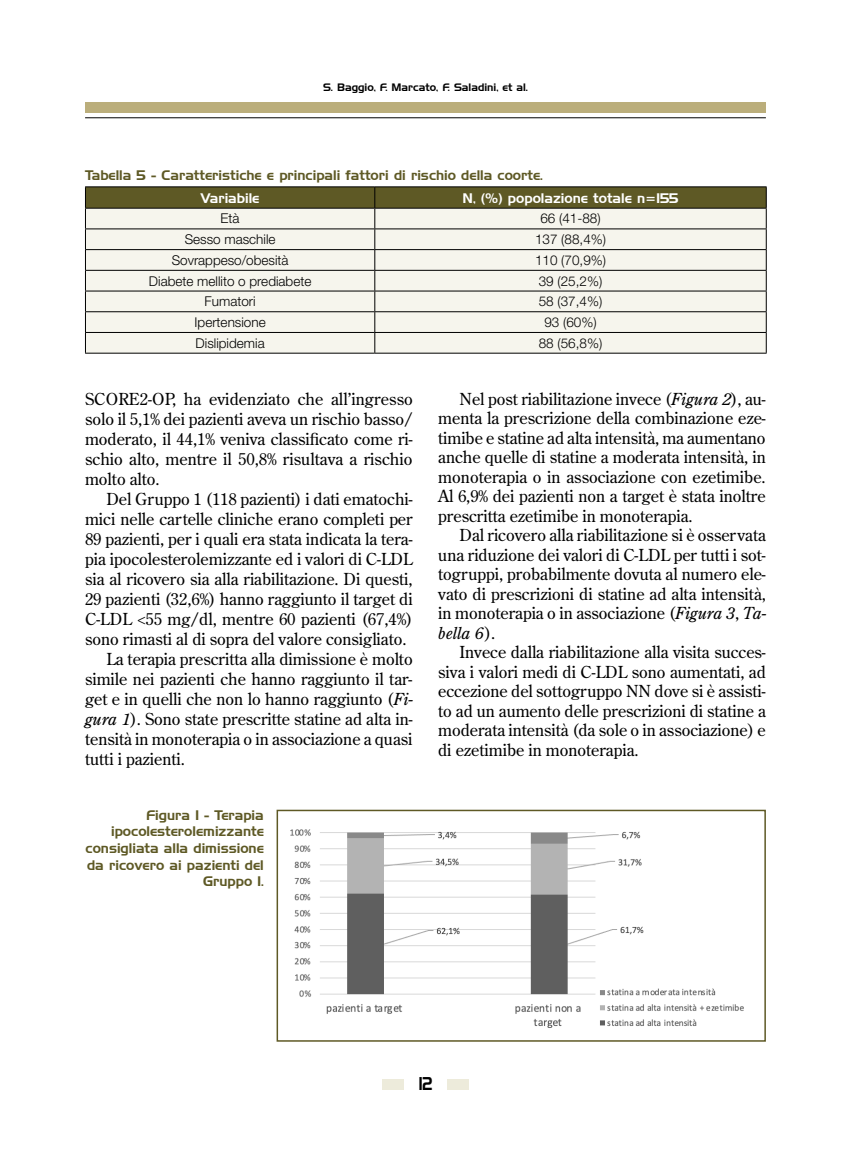
<style>
.page{position:relative;width:851px;height:1149px;background:#fff}
.page>*{position:absolute;margin:0;border:0;box-sizing:border-box;transform-origin:0 0}
.t1{font:18px "Handel Gothic BT";color:#000;scale:.8 1}
.t2{font:16.5px/19.5px "Century Old Style Std";color:#000;text-align:justify}
.t3{font:13.5px/16.5px "Handel Gothic BT";color:#5e5925;text-align:right}
.t4{font:300 13.5px "Helvetica Neue LT Std";color:#000}
.t5{font:13.5px "Handel Gothic BT";color:#fff}
.t6{font:10.5px "Handel Gothic BT";color:#000}
.s1{font-style:italic}
</style>
<div class="page">
<hr style="left:85px;top:117px;width:680px;height:1px;background:#000">
<div style="left:85px;top:102px;width:680px;height:11px;background:#bbae7b"></div>
<div style="left:382px;top:1078px;width:22px;height:11px;background:#edebdb"></div>
<div style="left:447px;top:1078px;width:21px;height:11px;background:#edebdb"></div>
<hr style="left:85px;top:186px;width:290px;height:1px;background:#000">
<hr style="left:375px;top:186px;width:391px;height:1px;background:#000">
<svg style="left:85px;top:187px;width:681px;height:166px;background:#d7d5c8"></svg>
<hr style="left:85px;top:353px;width:290px;height:1px;background:#000">
<hr style="left:375px;top:353px;width:391px;height:1px;background:#000">
<img style="left:290px;top:829px;width:454px;height:199px">
<div style="left:276px;top:809px;width:489px;height:232px;border:2px solid #5e5925"></div>
<p class="t6" style="left:323px;top:81px;width:206px">S. Baggio, F. Marcato, F. Saladini, et al.</p>
<p class="t3" style="left:85px;top:167px;width:459px">Tabella 5 - Caratteristiche e principali fattori di rischio della coorte.</p>
<p class="t5" style="left:201px;top:189px;width:60px">Variabile</p>
<p class="t5" style="left:462px;top:189px;width:217px">N, (%) popolazione totale n=155</p>
<p class="t4" style="left:220px;top:210px;width:21px">Età</p>
<p class="t4" style="left:540px;top:210px;width:62px">66 (41-88)</p>
<p class="t4" style="left:185px;top:231px;width:92px">Sesso maschile</p>
<p class="t4" style="left:535px;top:231px;width:73px">137 (88,4%)</p>
<p class="t4" style="left:172px;top:252px;width:118px">Sovrappeso/obesità</p>
<p class="t4" style="left:535px;top:252px;width:73px">110 (70,9%)</p>
<p class="t4" style="left:149px;top:272px;width:164px">Diabete mellito o prediabete</p>
<p class="t4" style="left:538px;top:272px;width:65px">39 (25,2%)</p>
<p class="t4" style="left:205px;top:293px;width:53px">Fumatori</p>
<p class="t4" style="left:538px;top:293px;width:65px">58 (37,4%)</p>
<p class="t4" style="left:195px;top:314px;width:73px">Ipertensione</p>
<p class="t4" style="left:544px;top:314px;width:54px">93 (60%)</p>
<p class="t4" style="left:196px;top:334px;width:70px">Dislipidemia</p>
<p class="t4" style="left:538px;top:334px;width:65px">88 (56,8%)</p>
<p class="t2" style="left:85px;top:388px;width:329px;line-height:20.1px">SCORE2-OP, ha evidenziato che all’ingresso solo il 5,1% dei pazienti aveva un rischio basso/ moderato, il 44,1% veniva classificato come ri&shy;schio alto, mentre il 50,8% risultava a rischio molto alto.</p>
<p class="t2" style="left:106px;top:488px;width:308px">Del Gruppo 1 (118 pazienti) i dati ematochi-</p>
<p class="t2" style="left:85px;top:508px;width:329px">mici nelle cartelle cliniche erano completi per</p>
<p class="t2" style="left:85px;top:528px;width:329px">89 pazienti, per i quali era stata indicata la tera-</p>
<p class="t2" style="left:85px;top:548px;width:329px">pia ipocolesterolemizzante ed i valori di C-LDL</p>
<p class="t2" style="left:85px;top:568px;width:329px">sia al ricovero sia alla riabilitazione. Di questi,</p>
<p class="t2" style="left:85px;top:589px;width:329px">29 pazienti (32,6%) hanno raggiunto il target di</p>
<p class="t2" style="left:85px;top:609px;width:329px">C-LDL &lt;55 mg/dl, mentre 60 pazienti (67,4%)</p>
<p class="t2" style="left:85px;top:629px;width:323px">sono rimasti al di sopra del valore consigliato.</p>
<p class="t2" style="left:106px;top:649px;width:308px">La terapia prescritta alla dimissione è molto</p>
<p class="t2" style="left:85px;top:669px;width:329px">simile nei pazienti che hanno raggiunto il tar-</p>
<p class="t2" style="left:85px;top:689px;width:329px">get e in quelli che non lo hanno raggiunto (<span class="s1">Fi-</span></p>
<p class="t2" style="left:85px;top:709px;width:329px"><span class="s1">gura 1</span>). Sono state prescritte statine ad alta in-</p>
<p class="t2" style="left:85px;top:729px;width:329px">tensità in monoterapia o in associazione a quasi</p>
<p class="t2" style="left:85px;top:749px;width:101px">tutti i pazienti.</p>
<p class="t3" style="left:85px;top:806px;width:180px">Figura 1 - Terapia ipocolesterolemizzante consigliata alla dimissione da ricovero ai pazienti del<br>Gruppo 1.</p>
<p class="t2" style="left:438px;top:388px;width:329px;text-indent:21px">Nel post riabilitazione invece (<span class="s1">Figura 2</span>), au&shy;menta la prescrizione della combinazione eze&shy;timibe e statine ad alta intensità, ma aumentano anche quelle di statine a moderata intensità, in monoterapia o in associazione con ezetimibe.<br>Al 6,9% dei pazienti non a target è stata inoltre prescritta ezetimibe in monoterapia.</p>
<p class="t2" style="left:438px;top:525px;width:329px;text-indent:21px">Dal ricovero alla riabilitazione si è osservata una riduzione dei valori di C-LDL per tutti i sot&shy;togruppi, probabilmente dovuta al numero ele&shy;vato di prescrizioni di statine ad alta intensità, in monoterapia o in associazione (<span class="s1">Figura 3</span>, <span class="s1">Ta&shy;bella 6</span>).</p>
<p class="t2" style="left:438px;top:642px;width:329px;text-indent:21px">Invece dalla riabilitazione alla visita succes&shy;siva i valori medi di C-LDL sono aumentati, ad eccezione del sottogruppo NN dove si è assisti&shy;to ad un aumento delle prescrizioni di statine a moderata intensità (da sole o in associazione) e di ezetimibe in monoterapia.</p>
<p class="t1" style="left:418px;top:1072px;width:19px">12</p>
</div>
